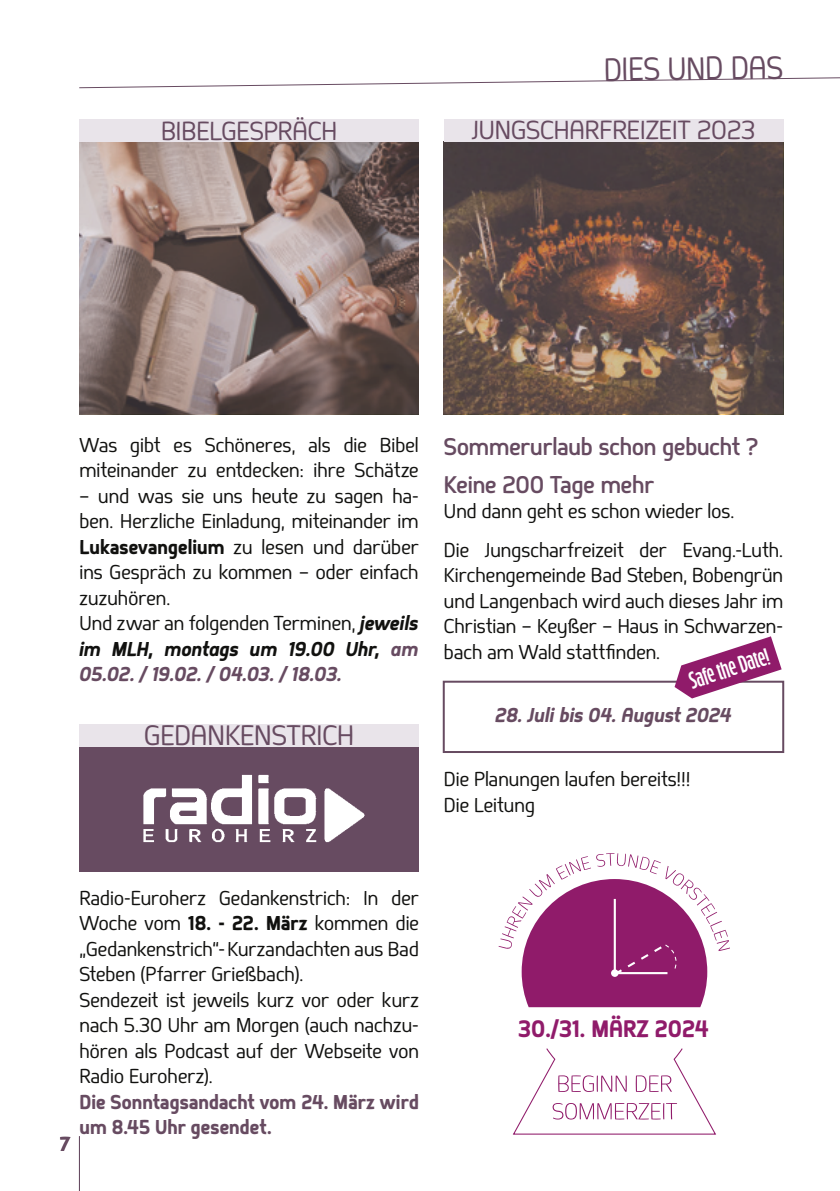
<style>
.page{position:relative;width:840px;height:1191px;background:#fff}
.page>*{position:absolute;margin:0;border:0;box-sizing:border-box;transform-origin:0 0}
.t1{font:32px "Springsteel";color:#674b61;scale:.95 1}
.Grundtext_fett{font:28px "Springsteel";color:#674b61}
.Grundtext_fett-2{font:26px "Springsteel";color:#674b61}
.Grundtext__10_pt{font:700 24px "Springsteel";color:#674b61}
.t2{font:700 24px "Bufalino";color:#fff}
.Grundtext_fett-3{font:800 23.6px "Springsteel";color:#901b6a}
.Grundtext__10_pt-2{font:20px/25.6px "Springsteel";letter-spacing:.005em;color:#11110f;text-align:justify}
.Grundtext__10_pt-3{font:italic 800 20px/25.6px "Springsteel";color:#11110f;text-align:justify}
.Grundtext__10_pt-4{font:800 20px/25.6px "Springsteel";letter-spacing:.005em;color:#674b61}
.Grundtext__10_pt-5{font:italic 800 20px "Springsteel";letter-spacing:.005em;color:#674b61}
.s1{font-weight:800}
.s2{font-weight:400;font-style:normal}
.s3{color:#674b61}
</style>
<div class="page">
<svg style="left:443px;top:142px;width:339px;height:272px;background:#665149"></svg>
<svg style="left:513px;top:1048px;width:203px;height:86px"></svg>
<svg style="left:498px;top:853px;width:230px;height:154px"></svg>
<div style="left:443px;top:119px;width:340px;height:23px;background:#e9e4ea"></div>
<svg style="left:79px;top:142px;width:339px;height:272px;background:#8a7772"></svg>
<div style="left:79px;top:119px;width:339px;height:23px;background:#e9e4ea"></div>
<div style="left:442px;top:680px;width:341px;height:73px;border:2px solid #674b61"></div>
<div style="left:79px;top:745px;width:339px;height:126px;background:#674b61"></div>
<div style="left:79px;top:724px;width:339px;height:23px;background:#e9e4ea"></div>
<img style="left:143px;top:774px;width:222px;height:69px">
<hr style="left:79px;top:1136px;width:1px;height:55px;background:#674b61">
<svg style="left:79px;top:77px;width:760px;height:11px"></svg>
<svg style="left:674px;top:636px;width:107px;height:62px"></svg>
<p class="Grundtext_fett-2" style="left:161px;top:116px;width:178px">BIBELGESPRÄCH</p>
<p class="t1" style="left:603px;top:51px;width:190px;rotate:-1deg">DIES UND DAS</p>
<p class="Grundtext_fett-2" style="left:471px;top:115px;width:285px">JUNGSCHARFREIZEIT 2023</p>
<p class="Grundtext__10_pt-2" style="left:79px;top:432px;width:340px">Was gibt es Schöneres, als die Bibel miteinander zu entdecken: ihre Schätze</p>
<p class="Grundtext__10_pt-2" style="left:79px;top:483px;width:340px">– und was sie uns heute zu sagen ha&shy;ben. Herzliche Einladung, miteinander im <span class="s1">Lukasevangelium</span> zu lesen und darüber ins Gespräch zu kommen – oder einfach zuzuhören.</p>
<p class="Grundtext__10_pt-3" style="left:79px;top:610px;width:340px"><span class="s2">Und zwar an folgenden Terminen,</span> jeweils im MLH, montags um 19.00 Uhr, <span class="s3">am 05.02. / 19.02. / 04.03. / 18.03.</span></p>
<p class="Grundtext_fett" style="left:144px;top:719px;width:211px">GEDANKENSTRICH</p>
<p class="Grundtext__10_pt" style="left:443px;top:431px;width:315px">Sommerurlaub schon gebucht ?</p>
<p class="Grundtext__10_pt" style="left:443px;top:470px;width:211px">Keine 200 Tage mehr</p>
<p class="Grundtext__10_pt-2" style="left:443px;top:498px;width:292px">Und dann geht es schon wieder los.</p>
<p class="Grundtext__10_pt-2" style="left:443px;top:537px;width:340px">Die Jungscharfreizeit der Evang.-Luth.<br>Kirchengemeinde Bad Steben, Bobengrün und Langenbach wird auch dieses Jahr im Christian – Keyßer – Haus in Schwarzen&shy;bach am Wald stattfinden.</p>
<p class="t2" style="left:686px;top:671px;width:84px;rotate:-18deg">Safe the Date!</p>
<p class="Grundtext__10_pt-5" style="left:495px;top:703px;width:237px">28. Juli bis 04. August 2024</p>
<p class="Grundtext__10_pt-2" style="left:443px;top:766px;width:248px">Die Planungen laufen bereits!!!</p>
<p class="Grundtext__10_pt-2" style="left:443px;top:792px;width:92px">Die Leitung</p>
<p class="Grundtext__10_pt-4" style="left:60px;top:1131px;width:12px">7</p>
<p class="Grundtext__10_pt-2" style="left:79px;top:885px;width:341px">Radio-Euroherz Gedankenstrich: In der Woche vom <span class="s1">18. - 22. März</span> kommen die „Gedankenstrich“-Kurzandachten aus Bad Steben (Pfarrer Grießbach).</p>
<p class="Grundtext__10_pt-2" style="left:79px;top:987px;width:341px">Sendezeit ist jeweils kurz vor oder kurz nach 5.30 Uhr am Morgen (auch nachzu&shy;hören als Podcast auf der Webseite von Radio Euroherz).</p>
<p class="Grundtext__10_pt-4" style="left:79px;top:1088px;width:341px">Die Sonntagsandacht vom 24. März wird um 8.45 Uhr gesendet.</p>
<p class="Grundtext_fett-3" style="left:517px;top:1014px;width:192px">30./31. MÄRZ 2024</p>
</div>
